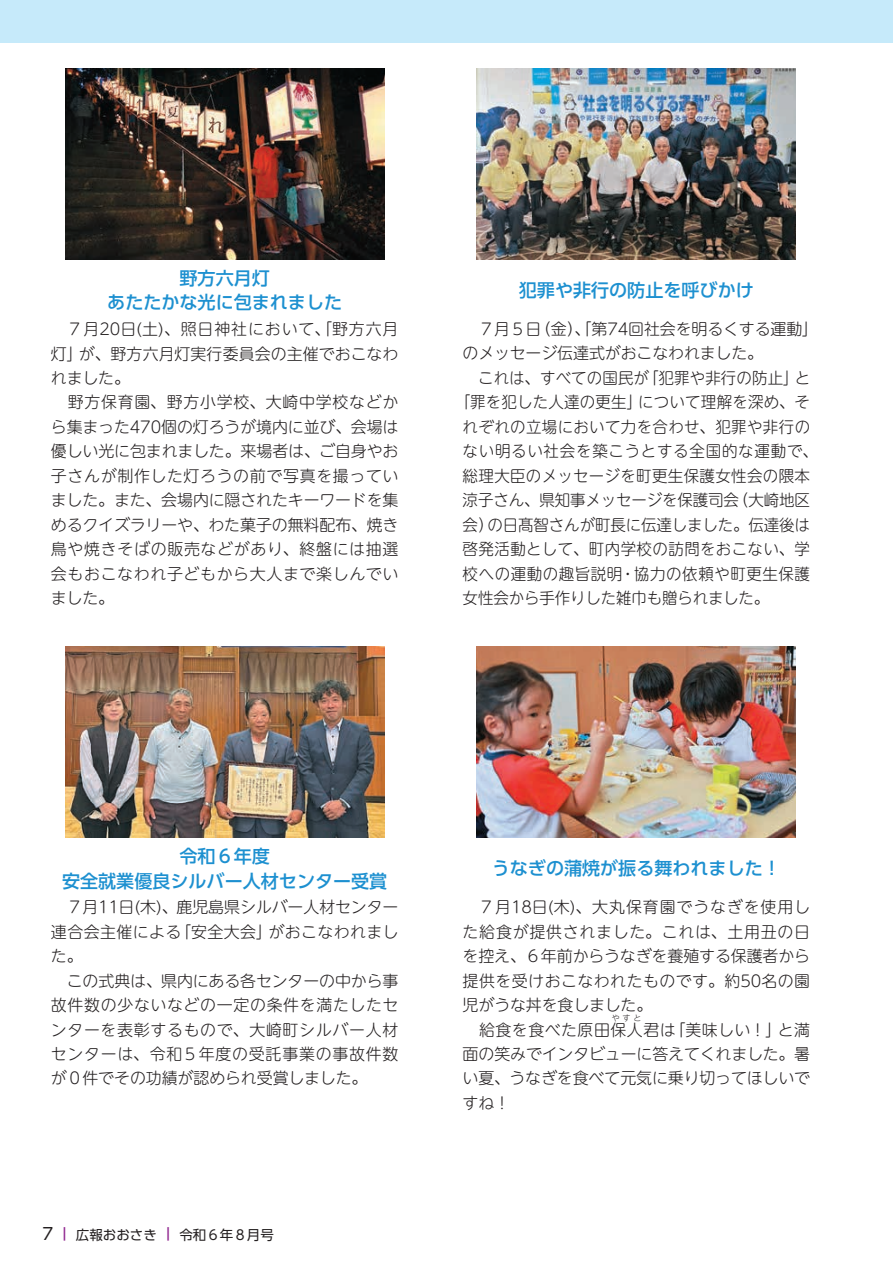
<style>
.page{position:relative;width:893px;height:1263px;background:#fff}
.page>*{position:absolute;margin:0;border:0;box-sizing:border-box;transform-origin:0 0}
.t1{font:500 18px/24.5px "UD Shin Go Pr 6 N";color:#1d90d0;text-align:center}
.t2{font:16.5px "UD Shin Go Pr 6 N";color:#231f20}
.t3{font:300 15.9px/24.5px "UD Shin M Go Pr 6 N";letter-spacing:.01em;color:#231f20}
.t4{font:300 15.9px/24.5px "UD Shin M Go Pr 6 N";letter-spacing:.04em;color:#231f20}
.t5{font:300 15.9px/24.5px "UD Shin M Go Pr 6 N";letter-spacing:.03em;color:#231f20}
.t6{font:300 15.9px/24.5px "UD Shin M Go Pr 6 N";letter-spacing:-.01em;color:#231f20}
.t7{font:300 15.9px "UD Shin M Go Pr 6 N";letter-spacing:.05em;color:#231f20}
.t8{font:13.5px "UD Shin Go Pr 6 N";color:#231f20}
.t9{font:300 7.95px "UD Shin M Go Pr 6 N";color:#231f20}
.s1{font-weight:800;color:#90268f}
</style>
<div class="page">
<div style="left:0;top:0;width:893px;height:43px;background:#c6eafa"></div>
<img style="left:65px;top:646px;width:319px;height:191px">
<img style="left:477px;top:646px;width:319px;height:191px">
<img style="left:65px;top:68px;width:319px;height:191px">
<img style="left:477px;top:68px;width:319px;height:191px">
<p class="t1" style="left:180px;top:265px;width:92px">野方六月灯</p>
<p class="t1" style="left:107px;top:290px;width:236px">あたたかな光に包まれました</p>
<p class="t3" style="left:51px;top:316px;width:349px;text-align:right">　７月20日土( )、照日神社において、「野方六月が、野方六月灯実行委員会の主催でおこなわ</p>
<p class="t3" style="left:51px;top:340px;width:349px">灯」<br>れました。<br>　野方保育園、野方小学校、大崎中学校などから集まった470個の灯ろうが境内に並び、会場は優しい光に包まれました。来場者は、ご自身やお子さんが制作した灯ろうの前で写真を撮っていました。また、会場内に隠されたキーワードを集めるクイズラリーや、わた菓子の無料配布、焼き鳥や焼きそばの販売などがあり、終盤には抽選会もおこなわれ子どもから大人まで楽しんでいました。</p>
<p class="t1" style="left:519px;top:277px;width:236px">犯罪や非行の防止を呼びかけ</p>
<p class="t3" style="left:535px;top:316px;width:285px">（金）、「第74回社会を明るくする運動「</p>
<p class="t6" style="left:463px;top:316px;width:302px">　７月５日<br>のメッセージ伝達式がおこなわれました。</p>
<p class="t3" style="left:638px;top:365px;width:173px;text-indent:-176px">　これは、すべての国民が<br>について理解を深め、そ</p>
<p class="t3" style="left:643px;top:365px;width:157px">「犯罪や非行の防止」</p>
<p class="t3" style="left:795px;top:365px;width:17px">と</p>
<p class="t3" style="left:455px;top:389px;width:189px">「罪を犯した人達の更生」</p>
<p class="t3" style="left:463px;top:414px;width:349px">れぞれの立場において力を合わせ、犯罪や非行の</p>
<p class="t7" style="left:463px;top:438px;width:357px">ない明るい社会を築こうとする全国的な運動で、</p>
<p class="t3" style="left:463px;top:463px;width:349px">総理大臣のメッセージを町更生保護女性会の隈本</p>
<p class="t3" style="left:733px;top:487px;width:79px">（大崎地区</p>
<p class="t3" style="left:488px;top:487px;width:324px;text-indent:-25px">涼子さん、県知事メッセージを保護司会<br>の日髙智さんが町長に伝達しました。伝達後は</p>
<p class="t3" style="left:463px;top:511px;width:349px">会）<br>啓発活動として、町内学校の訪問をおこない、学校への運動の趣旨説明・協力の依頼や町更生保護女性会から手作りした雑巾も贈られました。</p>
<p class="t1" style="left:62px;top:843px;width:327px">令和６年度<br>安全就業優良シルバー人材センター受賞</p>
<p class="t3" style="left:51px;top:894px;width:349px;text-align:right">　７月11日木( )、鹿児島県シルバー人材センターがおこなわれまし</p>
<p class="t3" style="left:175px;top:918px;width:98px">「安全大会」</p>
<p class="t4" style="left:51px;top:918px;width:349px">連合会主催による<br>た。<br>　この式典は、県内にある各センターの中から事故件数の少ないなどの一定の条件を満たしたセンターを表彰するもので、大崎町シルバー人材センターは、令和５年度の受託事業の事故件数が０件でその功績が認められ受賞しました。</p>
<p class="t2" style="left:43px;top:1220px;width:12px">7</p>
<p class="t8" style="left:58px;top:1224px;width:217px"><span class="s1">︱</span> 広報おおさき <span class="s1">︱</span> 令和６年８月号</p>
<p class="t1" style="left:492px;top:856px;width:291px">うなぎの蒲焼が振る舞われました!</p>
<p class="t5" style="left:463px;top:894px;width:349px">　７月18日木( )、大丸保育園でうなぎを使用した給食が提供されました。これは、土用丑の日を控え、６年前からうなぎを養殖する保護者から提供を受けおこなわれたものです。約50名の園児がうな丼を食しました。<br>　給食を食べた原田保人君は</p>
<p class="t9" style="left:612px;top:1011px;width:31px">やすと</p>
<p class="t3" style="left:463px;top:1016px;width:349px;text-indent:207px">「美味しい！」<br>面の笑みでインタビューに答えてくれました。暑い夏、うなぎを食べて元気に乗り切ってほしいですね!</p>
<p class="t3" style="left:778px;top:1016px;width:34px">と満</p>
</div>
